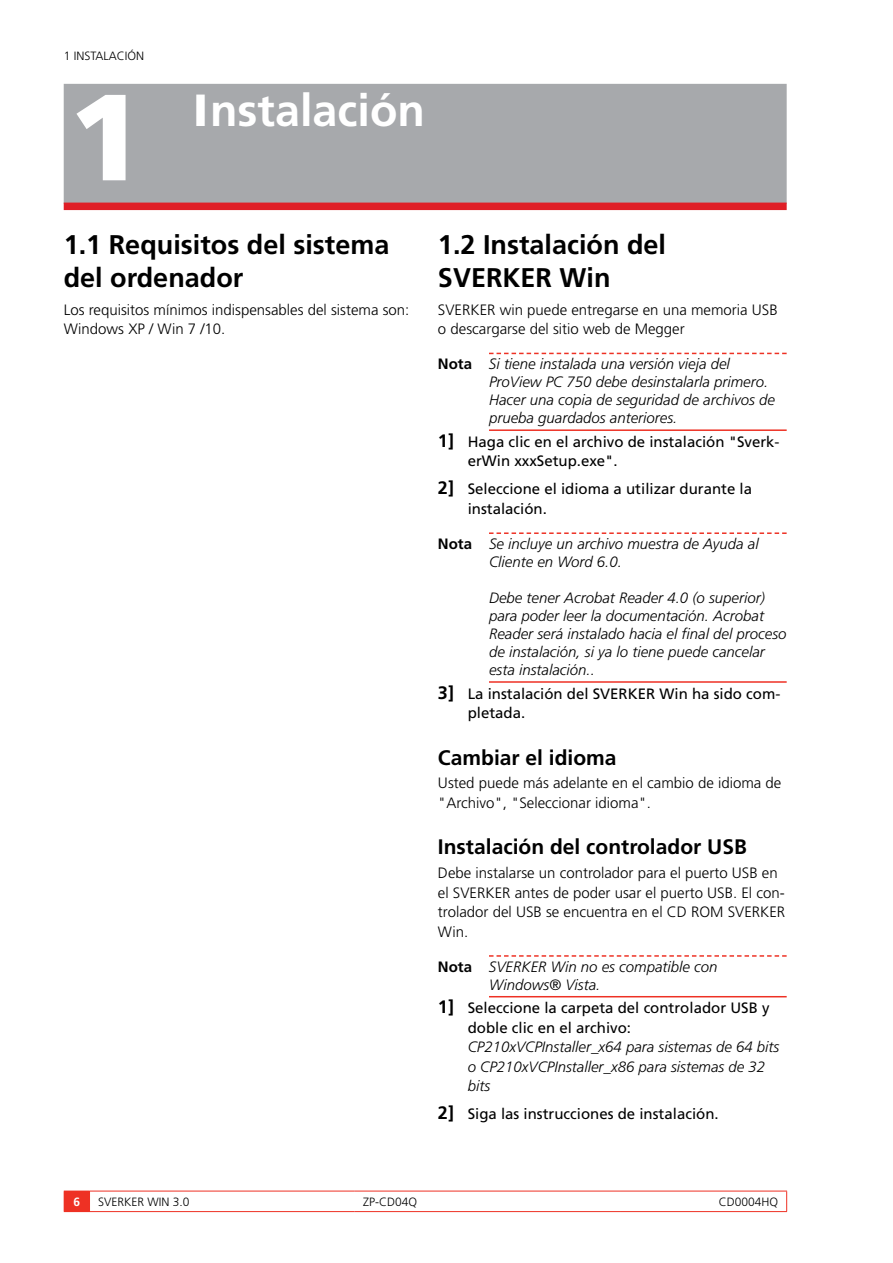
<style>
.page{position:relative;width:893px;height:1263px;background:#fff}
.page>*{position:absolute;margin:0;border:0;box-sizing:border-box;transform-origin:0 0}
.t1{font:900 122.4px "Frutiger LT Std";color:#fff}
.t2{font:700 45px "Frutiger LT Std";color:#fff}
.t3{font:700 27px/32.4px "Frutiger LT Std";color:#000}
.t4{font:700 21px "Frutiger LT Std";color:#000}
.t5{font:italic 300 15px/18px "Frutiger LT Std";color:#000}
.t6{font:300 15px/19.5px "Frutiger LT Std";color:#000}
.t7{font:15px/19.5px "Frutiger LT Std";color:#000}
.t8{font:300 12px "Frutiger LT Std";color:#000}
.t9{font:700 12px "Frutiger LT Std";color:#fff}
.s1{font-weight:900}
.s2{font-weight:700;font-style:normal}
.s3{font-weight:700;font-size:18px}
</style>
<div class="page">
<svg style="left:64px;top:1191px;width:26px;height:21px"></svg>
<hr style="left:90px;top:1191px;width:265px;height:1px;background:#ee3124">
<hr style="left:90px;top:1211px;width:265px;height:1px;background:#ee3124">
<hr style="left:355px;top:1191px;width:265px;height:1px;background:#ee3124">
<hr style="left:355px;top:1211px;width:265px;height:1px;background:#ee3124">
<hr style="left:620px;top:1191px;width:167px;height:1px;background:#ee3124">
<svg style="left:786px;top:1191px;width:1px;height:20px"></svg>
<hr style="left:620px;top:1211px;width:167px;height:1px;background:#ee3124">
<div style="left:64px;top:84px;width:723px;height:120px;background:#a7a9ac"></div>
<div style="left:64px;top:203px;width:723px;height:7px;background:#df1e26"></div>
<svg style="left:489px;top:353px;width:298px;height:1px"></svg>
<hr style="left:489px;top:429px;width:298px;height:2px;background:#ee3124">
<svg style="left:489px;top:532px;width:298px;height:2px"></svg>
<hr style="left:489px;top:681px;width:298px;height:2px;background:#ee3124">
<svg style="left:489px;top:955px;width:298px;height:2px"></svg>
<hr style="left:489px;top:996px;width:298px;height:1px;background:#ee3124">
<p class="t8" style="left:64px;top:49px;width:80px">1 Instalac ión</p>
<h1 class="t1" style="left:69px;top:64px;width:76px">1</h1>
<h2 class="t2" style="left:193px;top:84px;width:234px"><span class="s1">I</span>nstalación</h2>
<h3 class="t3" style="left:64px;top:229px;width:327px">1.1 Requisitos del sistema del ordenador</h3>
<p class="t6" style="left:64px;top:300px;width:347px">Los requisitos mínimos indispensables del sistema son:<br>Windows XP / Win 7 /10.</p>
<h3 class="t3" style="left:438px;top:229px;width:230px">1.2 Instalación del<br>SVERKER Win</h3>
<p class="t6" style="left:438px;top:300px;width:341px">SVERKER win puede entregarse en una memoria USB o descargarse del sitio web de Megger</p>
<p class="t5" style="left:489px;top:355px;width:287px;text-indent:-51px"><span class="s2">Nota</span> Si tiene instalada una versión vieja del ProView PC 750 debe desinstalarla primero.<br>Hacer una copia de seguridad de archivos de prueba guardados anteriores.</p>
<p class="t7" style="left:468px;top:432px;width:313px;text-indent:-30px"><span class="s3">1]</span> Haga clic en el archivo de instalación "Sverk&shy;erWin xxxSetup.exe".</p>
<p class="t7" style="left:468px;top:479px;width:286px;text-indent:-30px"><span class="s3">2]</span> Seleccione el idioma a utilizar durante la instalación.</p>
<p class="t5" style="left:489px;top:535px;width:271px;text-indent:-51px"><span class="s2">Nota</span> Se incluye un archivo muestra de Ayuda al<br>Cliente en Word 6.0.</p>
<p class="t5" style="left:489px;top:589px;width:299px">Debe tener Acrobat Reader 4.0 (o superior) para poder leer la documentación. Acrobat Reader será instalado hacia el final del proceso de instalación, si ya lo tiene puede cancelar esta instalación..</p>
<p class="t7" style="left:468px;top:684px;width:314px;text-indent:-30px"><span class="s3">3]</span> La instalación del SVERKER Win ha sido com&shy;pletada.</p>
<h3 class="t4" style="left:438px;top:745px;width:180px">Cambiar el idioma</h3>
<p class="t6" style="left:438px;top:774px;width:345px">Usted puede más adelante en el cambio de idioma de "Archivo", "Seleccionar idioma".</p>
<h3 class="t4" style="left:438px;top:835px;width:310px">Instalación del controlador USB</h3>
<p class="t6" style="left:438px;top:863px;width:349px">Debe instalarse un controlador para el puerto USB en el SVERKER antes de poder usar el puerto USB. El con&shy;trolador del USB se encuentra en el CD ROM SVERKER Win.</p>
<p class="t5" style="left:489px;top:957px;width:230px;text-indent:-51px"><span class="s2">Nota</span> SVERKER Win no es compatible con<br>Windows® Vista.</p>
<p class="t7" style="left:468px;top:998px;width:303px;text-indent:-30px"><span class="s3">1]</span> Seleccione la carpeta del controlador USB y doble clic en el archivo:</p>
<p class="t5" style="left:468px;top:1037px;width:313px;line-height:19.5px">CP210xVCPInstaller_x64 para sistemas de 64 bits o CP210xVCPInstaller_x86 para sistemas de 32 bits</p>
<p class="t7" style="left:438px;top:1104px;width:282px"><span class="s3">2]</span> Siga las instrucciones de instalación.</p>
<p class="t9" style="left:73px;top:1194px;width:8px">6</p>
<p class="t8" style="left:98px;top:1195px;width:93px">SVERKER Win 3.0</p>
<p class="t8" style="left:363px;top:1195px;width:56px">ZP-CD04Q</p>
<p class="t8" style="left:719px;top:1195px;width:61px">CD0004HQ</p>
</div>
